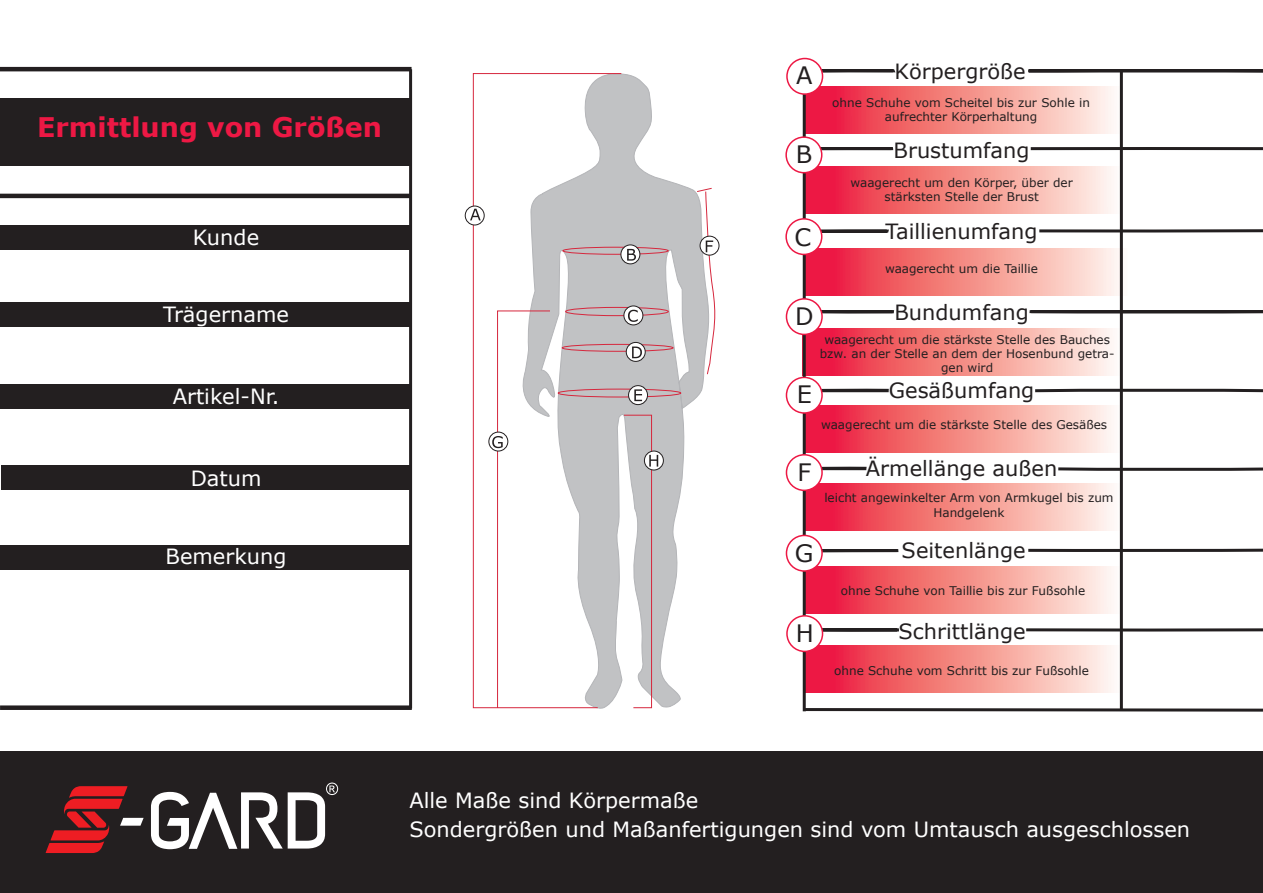
<style>
.page{position:relative;width:1263px;height:893px;background:#fff}
.page>*{position:absolute;margin:0;border:0;box-sizing:border-box;transform-origin:0 0}
.t1{font:700 27px "Verdana";color:#ed1844}
.t2{font:24px "Verdana";color:#231f20}
.t3{font:21px/28.5px "Verdana";color:#fff}
.t4{font:21px "Verdana";color:#231f20}
.t5{font:12px/14.4px "Verdana";color:#231f20;text-align:center}
.s1{font-size:19.8px}
</style>
<div class="page">
<svg style="left:806px;top:86px;width:314px;height:48px;background:#f4888c"></svg>
<svg style="left:806px;top:166px;width:314px;height:48px;background:#f4898c"></svg>
<svg style="left:806px;top:248px;width:314px;height:47px;background:#f4878a"></svg>
<svg style="left:806px;top:328px;width:314px;height:47px;background:#f48a8c"></svg>
<svg style="left:806px;top:405px;width:314px;height:48px;background:#f4898c"></svg>
<svg style="left:806px;top:484px;width:314px;height:47px;background:#f4898c"></svg>
<svg style="left:806px;top:566px;width:314px;height:48px;background:#f4898c"></svg>
<svg style="left:806px;top:645px;width:314px;height:47px;background:#f4898c"></svg>
<div style="left:0;top:225px;width:411px;height:25px;background:#231f20"></div>
<div style="left:0;top:752px;width:1263px;height:141px;background:#231f20"></div>
<div style="left:0;top:98px;width:411px;height:68px;background:#231f20"></div>
<div style="left:0;top:302px;width:411px;height:25px;background:#231f20"></div>
<div style="left:0;top:384px;width:411px;height:25px;background:#231f20"></div>
<div style="left:1px;top:465px;width:411px;height:24px;background:#231f20"></div>
<div style="left:0;top:545px;width:411px;height:25px;background:#231f20"></div>
<hr style="left:409px;top:69px;width:3px;height:639px;background:#231f20">
<svg style="left:473px;top:73px;width:244px;height:635px"></svg>
<svg style="left:465px;top:206px;width:19px;height:19px"></svg>
<div style="left:465px;top:206px;width:20px;height:19px;border:1px solid #231f20;border-radius:50%"></div>
<svg style="left:470px;top:209px;width:11px;height:11px"></svg>
<svg style="left:621px;top:245px;width:19px;height:19px"></svg>
<div style="left:620px;top:245px;width:20px;height:19px;border:1px solid #231f20;border-radius:50%"></div>
<svg style="left:627px;top:249px;width:9px;height:12px"></svg>
<svg style="left:626px;top:342px;width:19px;height:19px"></svg>
<div style="left:626px;top:342px;width:20px;height:20px;border:1px solid #231f20;border-radius:50%"></div>
<svg style="left:632px;top:347px;width:10px;height:11px"></svg>
<svg style="left:624px;top:306px;width:19px;height:19px"></svg>
<div style="left:623px;top:306px;width:20px;height:19px;border:1px solid #231f20;border-radius:50%"></div>
<svg style="left:628px;top:310px;width:10px;height:12px"></svg>
<svg style="left:628px;top:386px;width:19px;height:19px"></svg>
<div style="left:628px;top:385px;width:20px;height:20px;border:1px solid #231f20;border-radius:50%"></div>
<svg style="left:634px;top:389px;width:8px;height:12px"></svg>
<svg style="left:700px;top:236px;width:19px;height:19px"></svg>
<div style="left:700px;top:236px;width:19px;height:19px;border:1px solid #231f20;border-radius:50%"></div>
<svg style="left:706px;top:241px;width:7px;height:11px"></svg>
<svg style="left:489px;top:432px;width:19px;height:19px"></svg>
<div style="left:488px;top:432px;width:20px;height:19px;border:1px solid #231f20;border-radius:50%"></div>
<svg style="left:492px;top:436px;width:11px;height:12px"></svg>
<svg style="left:644px;top:451px;width:19px;height:19px"></svg>
<div style="left:644px;top:451px;width:20px;height:19px;border:1px solid #231f20;border-radius:50%"></div>
<svg style="left:649px;top:455px;width:9px;height:12px"></svg>
<hr style="left:803px;top:66px;width:3px;height:645px;background:#231f20">
<svg style="left:1028px;top:69px;width:235px;height:5px"></svg>
<svg style="left:821px;top:67px;width:75px;height:7px"></svg>
<svg style="left:1030px;top:146px;width:233px;height:6px"></svg>
<svg style="left:820px;top:146px;width:74px;height:6px"></svg>
<svg style="left:1039px;top:228px;width:224px;height:6px"></svg>
<svg style="left:820px;top:227px;width:69px;height:7px"></svg>
<svg style="left:1029px;top:309px;width:234px;height:6px"></svg>
<svg style="left:822px;top:310px;width:73px;height:4px"></svg>
<svg style="left:1035px;top:388px;width:228px;height:6px"></svg>
<svg style="left:821px;top:387px;width:68px;height:6px"></svg>
<svg style="left:1058px;top:466px;width:205px;height:6px"></svg>
<svg style="left:822px;top:466px;width:45px;height:5px"></svg>
<svg style="left:1028px;top:547px;width:235px;height:6px"></svg>
<svg style="left:822px;top:548px;width:77px;height:5px"></svg>
<svg style="left:1026px;top:627px;width:237px;height:6px"></svg>
<svg style="left:822px;top:627px;width:77px;height:6px"></svg>
<svg style="left:802px;top:706px;width:461px;height:6px"></svg>
<div style="left:0;top:705px;width:412px;height:5px;background:#231f20"></div>
<hr style="left:0;top:194px;width:412px;height:4px;background:#231f20">
<hr style="left:0;top:67px;width:412px;height:4px;background:#231f20">
<svg style="left:696px;top:187px;width:16px;height:5px"></svg>
<div style="left:787px;top:59px;width:35px;height:35px;background:#fff;border-radius:50%"></div>
<div style="left:786px;top:58px;width:37px;height:37px;border:2px solid #ed1844;border-radius:50%"></div>
<div style="left:786px;top:137px;width:36px;height:36px;background:#fff;border-radius:50%"></div>
<div style="left:785px;top:136px;width:37px;height:37px;border:2px solid #ed1844;border-radius:50%"></div>
<div style="left:786px;top:219px;width:36px;height:35px;background:#fff;border-radius:50%"></div>
<div style="left:785px;top:218px;width:37px;height:37px;border:2px solid #ed1844;border-radius:50%"></div>
<div style="left:786px;top:299px;width:36px;height:35px;background:#fff;border-radius:50%"></div>
<div style="left:786px;top:298px;width:37px;height:37px;border:2px solid #ed1844;border-radius:50%"></div>
<div style="left:786px;top:377px;width:36px;height:36px;background:#fff;border-radius:50%"></div>
<div style="left:786px;top:377px;width:37px;height:37px;border:2px solid #ed1844;border-radius:50%"></div>
<div style="left:786px;top:455px;width:36px;height:35px;background:#fff;border-radius:50%"></div>
<div style="left:786px;top:454px;width:37px;height:37px;border:2px solid #ed1844;border-radius:50%"></div>
<div style="left:786px;top:535px;width:36px;height:36px;background:#fff;border-radius:50%"></div>
<div style="left:786px;top:535px;width:37px;height:37px;border:2px solid #ed1844;border-radius:50%"></div>
<div style="left:787px;top:616px;width:35px;height:35px;background:#fff;border-radius:50%"></div>
<div style="left:786px;top:615px;width:37px;height:37px;border:2px solid #ed1844;border-radius:50%"></div>
<hr style="left:1120px;top:71px;width:3px;height:638px;background:#231f20">
<svg style="left:46px;top:786px;width:98px;height:67px"></svg>
<svg style="left:151px;top:782px;width:187px;height:67px"></svg>
<h1 class="t1" style="left:37px;top:108px;width:346px">Ermittlung von Größen</h1>
<h3 class="t3" style="left:193px;top:223px;width:68px">Kunde</h3>
<h3 class="t3" style="left:163px;top:300px;width:127px">Trägername</h3>
<h3 class="t3" style="left:173px;top:382px;width:108px">Artikel-Nr.</h3>
<h3 class="t3" style="left:191px;top:464px;width:72px">Datum</h3>
<h3 class="t3" style="left:166px;top:542px;width:122px">Bemerkung</h3>
<h2 class="t2" style="left:796px;top:59px;width:18px">A<span class="s1">A</span></h2>
<h3 class="t4" style="left:894px;top:57px;width:133px">Körpergröße</h3>
<p class="t5" style="left:832px;top:95px;width:259px">ohne Schuhe vom Scheitel bis zur Sohle in aufrechter Körperhaltung</p>
<h2 class="t2" style="left:796px;top:138px;width:18px">B</h2>
<h3 class="t4" style="left:894px;top:135px;width:137px">Brustumfang</h3>
<p class="t5" style="left:850px;top:175px;width:224px">waagerecht um den Körper, über der stärksten Stelle der Brust</p>
<h2 class="t2" style="left:794px;top:221px;width:18px">C</h2>
<h3 class="t4" style="left:885px;top:217px;width:154px">Taillienumfang</h3>
<p class="t5" style="left:885px;top:261px;width:154px">waagerecht um die Taillie</p>
<h2 class="t2" style="left:795px;top:300px;width:20px">D</h2>
<h2 class="t2" style="left:797px;top:378px;width:17px">E</h2>
<h3 class="t4" style="left:894px;top:298px;width:136px">Bundumfang</h3>
<p class="t5" style="left:820px;top:332px;width:296px">waagerecht um die stärkste Stelle des Bauches bzw. an der Stelle an dem der Hosenbund getra&shy;gen wird</p>
<h3 class="t4" style="left:889px;top:376px;width:147px">Gesäßumfang</h3>
<p class="t5" style="left:821px;top:417px;width:288px">waagerecht um die stärkste Stelle des Gesäßes</p>
<h2 class="t2" style="left:797px;top:456px;width:15px">F</h2>
<h3 class="t4" style="left:866px;top:454px;width:193px">Ärmellänge außen</h3>
<p class="t5" style="left:824px;top:491px;width:291px">leicht angewinkelter Arm von Armkugel bis zum<br>Handgelenk</p>
<h2 class="t2" style="left:795px;top:537px;width:20px">G</h2>
<h3 class="t4" style="left:902px;top:536px;width:125px">Seitenlänge</h3>
<h2 class="t2" style="left:796px;top:617px;width:20px">H</h2>
<p class="t5" style="left:841px;top:583px;width:246px">ohne Schuhe von Taillie bis zur Fußsohle</p>
<h3 class="t4" style="left:898px;top:617px;width:129px">Schrittlänge</h3>
<p class="t5" style="left:834px;top:663px;width:256px">ohne Schuhe vom Schritt bis zur Fußsohle</p>
<h3 class="t3" style="left:409px;top:786px;width:782px">Alle Maße sind Körpermaße<br>Sondergrößen und Maßanfertigungen sind vom Umtausch ausgeschlossen</h3>
</div>
